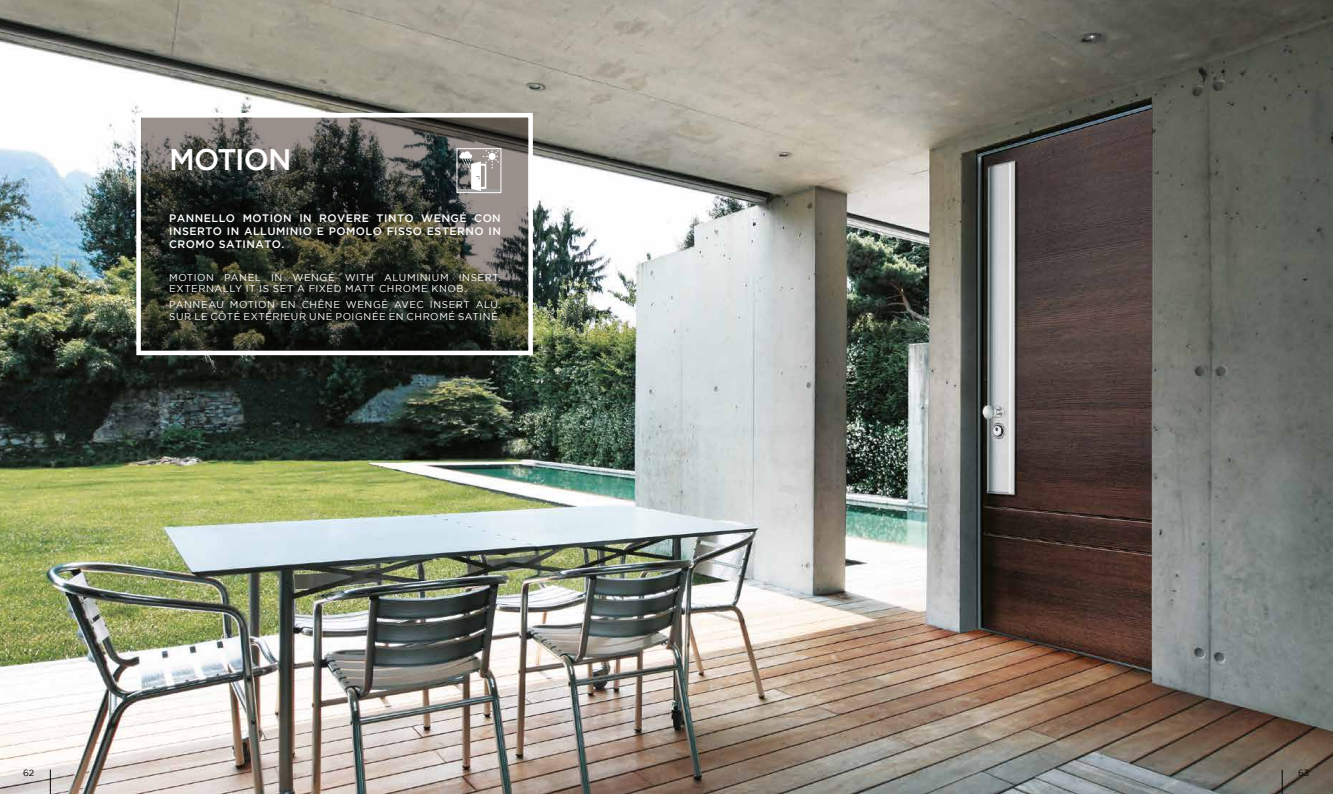
<style>
.page{position:relative;width:1333px;height:794px;background:#fff}
.page>*{position:absolute;margin:0;border:0;box-sizing:border-box;transform-origin:0 0}
.t1{font:500 29.7px "Gotham";letter-spacing:-.035em;color:#fff}
.t2{font:500 10.8px/13px "Gotham";letter-spacing:.045em;color:#fff;text-align:justify}
.t3{font:9.9px/11.9px "Gotham";letter-spacing:.06em;color:#fff}
.t4{font:9px "Gotham";color:#000}
</style>
<div class="page">
<img style="left:0;top:0;width:1332px;height:794px">
<svg style="left:141px;top:118px;width:387px;height:232px"></svg>
<div style="left:136px;top:113px;width:397px;height:242px;border:4px solid #fff"></div>
<hr style="left:457px;top:189px;width:44px;height:4px;background:#9f9f9f">
<svg style="left:459px;top:150px;width:40px;height:41px"></svg>
<div style="left:456px;top:148px;width:45px;height:45px;border:1px solid #fff"></div>
<svg style="left:50px;top:769px;width:1px;height:25px"></svg>
<svg style="left:1281px;top:769px;width:1px;height:25px"></svg>
<h1 class="t1" style="left:169px;top:143px;width:124px">MOTION</h1>
<p class="t2" style="left:169px;top:212px;width:333px">PANNELLO MOTION IN ROVERE TINTO WENGÉ CON INSERTO IN ALLUMINIO E POMOLO FISSO ESTERNO IN CROMO SATINATO.</p>
<p class="t3" style="left:169px;top:271px;width:333px">MOTION PANEL IN WENGÉ WITH ALUMINIUM INSERT.<br>EXTERNALLY IT IS SET A FIXED MATT CHROME KNOB.</p>
<p class="t3" style="left:169px;top:298px;width:333px">PANNEAU MOTION EN CHÊNE WENGÉ AVEC INSERT ALU.<br>SUR LE CÔTÉ EXTÉRIEUR UNE POIGNÉE EN CHROMÉ SATINÉ.</p>
<p class="t4" style="left:23px;top:768px;width:13px">62</p>
<p class="t4" style="left:1297px;top:768px;width:13px">63</p>
</div>
